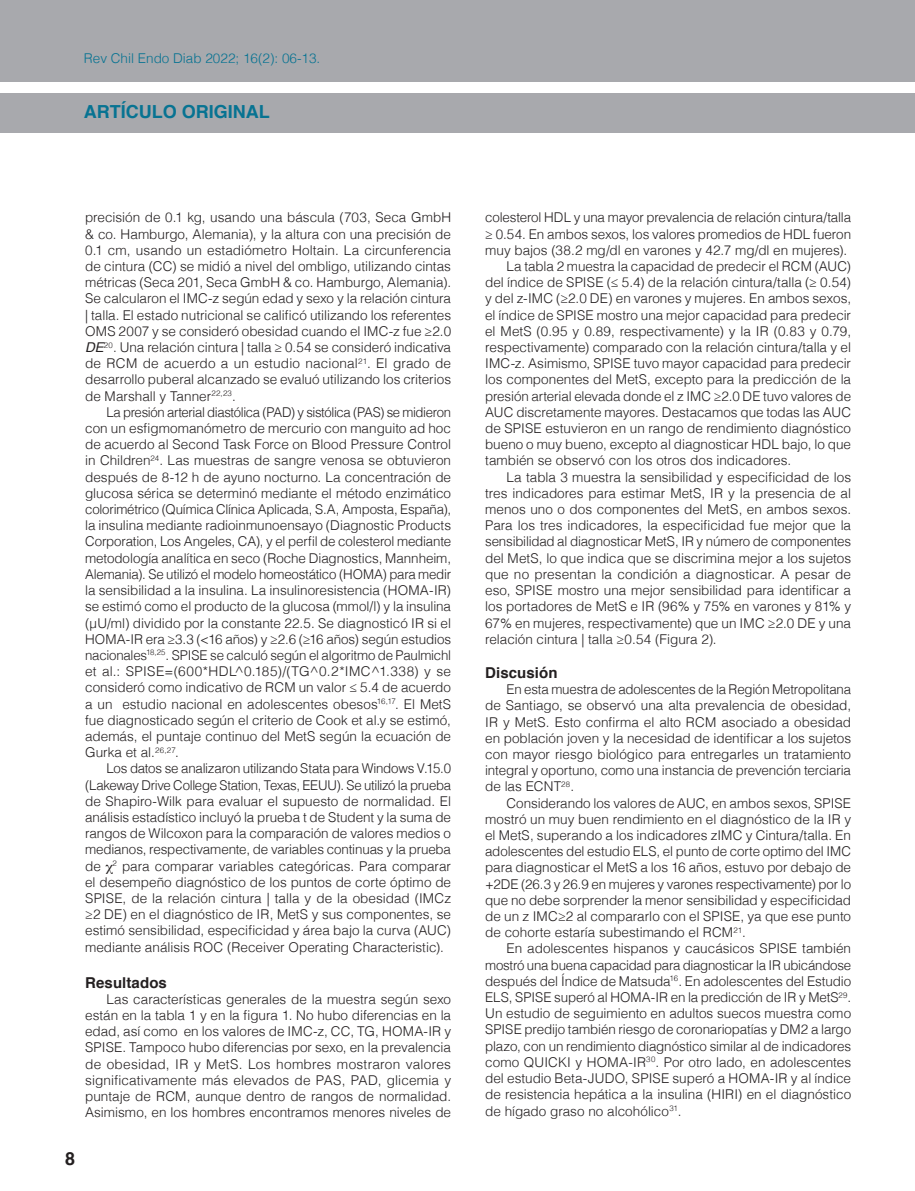
<style>
.page{position:relative;width:915px;height:1191px;background:#fff}
.page>*{position:absolute;margin:0;border:0;box-sizing:border-box;transform-origin:0 0}
.t1{font:700 18px "Helvetica";color:#077392}
.t2{font:700 18px "Helvetica";color:#231f20}
.Sub_titulos_1{font:700 15px "Helvetica";letter-spacing:.005em;color:#231f20}
.Texto{font:300 13.5px/16.2px "Helvetica";color:#231f20;text-align:justify}
.t3{font:300 13.5px "Helvetica";color:#077392}
.s1{font-weight:400;font-style:italic}
</style>
<div class="page">
<div style="left:0;top:0;width:914px;height:81px;background:#a8a9ad"></div>
<div style="left:0;top:93px;width:914px;height:40px;background:#a8a9ad"></div>
<p class="t3" style="left:84px;top:46px;width:238px">Rev Chil Endo Diab 2022; 16(2): 06-13.</p>
<h1 class="t1" style="left:84px;top:97px;width:187px">ARTÍCULO ORIGINAL</h1>
<p class="Texto" style="left:85px;top:208px;width:367px">precisión de 0.1 kg, usando una báscula (703, Seca GmbH &amp; co. Hamburgo, Alemania), y la altura con una precisión de 0.1 cm, usando un estadiómetro Holtain. La circunferencia de cintura (CC) se midió a nivel del ombligo, utilizando cintas métricas (Seca 201, Seca GmbH &amp; co. Hamburgo, Alemania).<br>Se calcularon el IMC-z según edad y sexo y la relación cintura | talla. El estado nutricional se calificó utilizando los referentes OMS 2007 y se consideró obesidad cuando el IMC-z fue ≥2.0<br><span class="s1">DE</span><sup>20</sup>. Una relación cintura | talla ≥ 0.54 se consideró indicativa de RCM de acuerdo a un estudio nacional<sup>21</sup>. El grado de desarrollo puberal alcanzado se evaluó utilizando los criterios de Marshall y Tanner<sup>22,23</sup>.</p>
<p class="Texto" style="left:85px;top:403px;width:367px;text-indent:21px">La presión arterial diastólica (PAD) y sistólica (PAS) se midieron con un esfigmomanómetro de mercurio con manguito ad hoc de acuerdo al Second Task Force on Blood Pressure Control in Children<sup>24</sup>. Las muestras de sangre venosa se obtuvieron después de 8-12 h de ayuno nocturno. La concentración de glucosa sérica se determinó mediante el método enzimático colorimétrico (Química Clínica Aplicada, S.A, Amposta, España), la insulina mediante radioinmunoensayo (Diagnostic Products Corporation, Los Angeles, CA), y el perfil de colesterol mediante metodología analítica en seco (Roche Diagnostics, Mannheim, Alemania). Se utilizó el modelo homeostático (HOMA) para medir la sensibilidad a la insulina. La insulinoresistencia (HOMA-IR) se estimó como el producto de la glucosa (mmol/l) y la insulina (μU/ml) dividido por la constante 22.5. Se diagnosticó IR si el HOMA-IR era ≥3.3 (&lt;16 años) y ≥2.6 (≥16 años) según estudios nacionales<sup>18,25</sup>. SPISE se calculó según el algoritmo de Paulmichl et al.: SPISE=(600*HDL^0.185)/(TG^0.2*IMC^1.338) y se consideró como indicativo de RCM un valor ≤ 5.4 de acuerdo a un estudio nacional en adolescentes obesos<sup>16,17</sup>. El MetS fue diagnosticado según el criterio de Cook et al.y se estimó, además, el puntaje continuo del MetS según la ecuación de Gurka et al.<sup>26,27</sup>.</p>
<p class="Texto" style="left:85px;top:759px;width:367px;text-indent:21px">Los datos se analizaron utilizando Stata para Windows V.15.0 (Lakeway Drive College Station, Texas, EEUU). Se utilizó la prueba de Shapiro-Wilk para evaluar el supuesto de normalidad. El análisis estadístico incluyó la prueba t de Student y la suma de rangos de Wilcoxon para la comparación de valores medios o medianos, respectivamente, de variables continuas y la prueba de <sup>2</sup> para comparar variables categóricas. Para comparar el desempeño diagnóstico de los puntos de corte óptimo de SPISE, de la relación cintura | talla y de la obesidad (IMCz ≥2 DE) en el diagnóstico de IR, MetS y sus componentes, se estimó sensibilidad, especificidad y área bajo la curva (AUC) mediante análisis ROC (Receiver Operating Characteristic).</p>
<p class="Sub_titulos_1" style="left:85px;top:970px;width:83px">Resultados</p>
<p class="Texto" style="left:85px;top:990px;width:367px;text-indent:21px">Las características generales de la muestra según sexo están en la tabla 1 y en la figura 1. No hubo diferencias en la edad, así como en los valores de IMC-z, CC, TG, HOMA-IR y SPISE. Tampoco hubo diferencias por sexo, en la prevalencia de obesidad, IR y MetS. Los hombres mostraron valores significativamente más elevados de PAS, PAD, glicemia y puntaje de RCM, aunque dentro de rangos de normalidad.<br>Asimismo, en los hombres encontramos menores niveles de</p>
<h1 class="t2" style="left:65px;top:1144px;width:12px">8</h1>
<p class="Texto" style="left:485px;top:208px;width:367px">colesterol HDL y una mayor prevalencia de relación cintura/talla ≥ 0.54. En ambos sexos, los valores promedios de HDL fueron muy bajos (38.2 mg/dl en varones y 42.7 mg/dl en mujeres).</p>
<p class="Texto" style="left:485px;top:257px;width:367px;text-indent:21px">La tabla 2 muestra la capacidad de predecir el RCM (AUC) del índice de SPISE (≤ 5.4) de la relación cintura/talla (≥ 0.54) y del z-IMC (≥2.0 DE) en varones y mujeres. En ambos sexos, el índice de SPISE mostro una mejor capacidad para predecir el MetS (0.95 y 0.89, respectivamente) y la IR (0.83 y 0.79, respectivamente) comparado con la relación cintura/talla y el IMC-z. Asimismo, SPISE tuvo mayor capacidad para predecir los componentes del MetS, excepto para la predicción de la presión arterial elevada donde el z IMC ≥2.0 DE tuvo valores de AUC discretamente mayores. Destacamos que todas las AUC de SPISE estuvieron en un rango de rendimiento diagnóstico bueno o muy bueno, excepto al diagnosticar HDL bajo, lo que también se observó con los otros dos indicadores.</p>
<p class="Texto" style="left:485px;top:468px;width:367px;text-indent:21px">La tabla 3 muestra la sensibilidad y especificidad de los tres indicadores para estimar MetS, IR y la presencia de al menos uno o dos componentes del MetS, en ambos sexos.<br>Para los tres indicadores, la especificidad fue mejor que la sensibilidad al diagnosticar MetS, IR y número de componentes del MetS, lo que indica que se discrimina mejor a los sujetos que no presentan la condición a diagnosticar. A pesar de eso, SPISE mostro una mejor sensibilidad para identificar a los portadores de MetS e IR (96% y 75% en varones y 81% y 67% en mujeres, respectivamente) que un IMC ≥2.0 DE y una relación cintura | talla ≥0.54 (Figura 2).</p>
<p class="Sub_titulos_1" style="left:485px;top:660px;width:74px">Discusión</p>
<p class="Texto" style="left:485px;top:680px;width:367px;text-indent:21px">En esta muestra de adolescentes de la Región Metropolitana de Santiago, se observó una alta prevalencia de obesidad, IR y MetS. Esto confirma el alto RCM asociado a obesidad en población joven y la necesidad de identificar a los sujetos con mayor riesgo biológico para entregarles un tratamiento integral y oportuno, como una instancia de prevención terciaria de las ECNT<sup>28</sup>.</p>
<p class="Texto" style="left:485px;top:793px;width:367px;text-indent:21px">Considerando los valores de AUC, en ambos sexos, SPISE mostró un muy buen rendimiento en el diagnóstico de la IR y el MetS, superando a los indicadores zIMC y Cintura/talla. En adolescentes del estudio ELS, el punto de corte optimo del IMC para diagnosticar el MetS a los 16 años, estuvo por debajo de +2DE (26.3 y 26.9 en mujeres y varones respectivamente) por lo que no debe sorprender la menor sensibilidad y especificidad de un z IMC≥2 al compararlo con el SPISE, ya que ese punto de cohorte estaría subestimando el RCM<sup>21</sup>.</p>
<p class="Texto" style="left:485px;top:939px;width:367px;text-indent:21px">En adolescentes hispanos y caucásicos SPISE también mostró una buena capacidad para diagnosticar la IR ubicándose después del Índice de Matsuda<sup>16</sup>. En adolescentes del Estudio ELS, SPISE superó al HOMA-IR en la predicción de IR y MetS<sup>29</sup>.<br>Un estudio de seguimiento en adultos suecos muestra como SPISE predijo también riesgo de coronariopatías y DM2 a largo plazo, con un rendimiento diagnóstico similar al de indicadores como QUICKI y HOMA-IR<sup>30</sup>. Por otro lado, en adolescentes del estudio Beta-JUDO, SPISE superó a HOMA-IR y al índice de resistencia hepática a la insulina (HIRI) en el diagnóstico de hígado graso no alcohólico<sup>31</sup>.</p>
</div>
